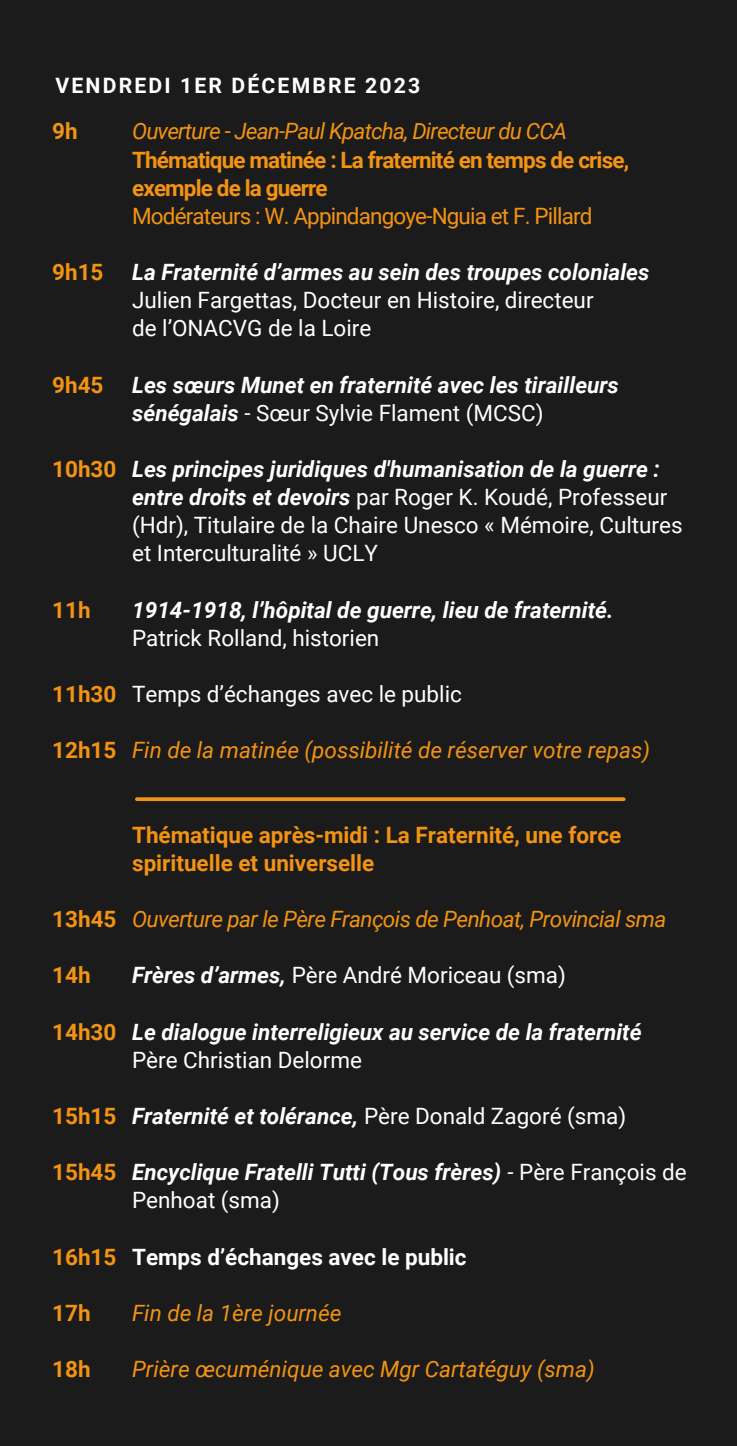
<style>
.page{position:relative;width:737px;height:1446px;background:#fff}
.page>*{position:absolute;margin:0;border:0;box-sizing:border-box;transform-origin:0 0}
.t1{font:italic 700 22.5px/28px "Roboto";color:#fff}
.t2{font:22.5px/28px "Roboto";color:#fff}
.t3{font:700 22.5px/28px "Roboto";color:#f39313}
.t4{font:italic 22.5px "Roboto";color:#f39313}
.t5{font:700 22.5px/28px "Roboto";letter-spacing:-.035em;color:#f39313}
.t6{font:italic 22.5px "Roboto";letter-spacing:-.025em;color:#f39313}
.t7{font:22.5px "Roboto";letter-spacing:-.035em;color:#f39313}
.t8{font:italic 22.5px "Roboto";letter-spacing:-.035em;color:#f39313}
.t9{font:700 22.5px "Roboto";color:#fff}
.t10{font:700 21.25px "Roboto";letter-spacing:.1em;color:#fff}
.s1{font-weight:400;font-style:normal}
.s2{font-weight:700;font-style:italic}
</style>
<div class="page">
<div style="left:0;top:0;width:737px;height:1445px;background:#1b1b1b"></div>
<svg style="left:137px;top:797px;width:487px;height:4px;fill:#f39313"></svg>
<p class="t10" style="left:56px;top:73px;width:366px">VENDREDI 1ER DÉCEMBRE 2023</p>
<p class="t8" style="left:132px;top:119px;width:436px">Ouverture - Jean-Paul Kpatcha, Directeur du CCA</p>
<p class="t5" style="left:132px;top:146px;width:499px">Thématique matinée : La fraternité en temps de crise, exemple de la guerre</p>
<p class="t7" style="left:132px;top:203px;width:462px">Modérateurs : W. Appindangoye-Nguia et F. Pillard</p>
<p class="t1" style="left:132px;top:258px;width:519px">La Fraternité d’armes au sein des troupes coloniales<br><span class="s1">Julien Fargettas, Docteur en Histoire, directeur</span></p>
<p class="t2" style="left:132px;top:315px;width:241px">de l’ONACVG de la Loire</p>
<p class="t1" style="left:132px;top:371px;width:488px">Les sœurs Munet en fraternité avec les tirailleurs sénégalais <span class="s1">- Sœur Sylvie Flament (MCSC)</span></p>
<p class="t2" style="left:132px;top:455px;width:552px"><span class="s2">Les principes juridiques d'humanisation de la guerre : entre droits et devoirs</span> par Roger K. Koudé, Professeur (Hdr), Titulaire de la Chaire Unesco « Mémoire, Cultures et Interculturalité » UCLY</p>
<p class="t1" style="left:132px;top:596px;width:483px">1914-1918, l’hôpital de guerre, lieu de fraternité.</p>
<p class="t2" style="left:132px;top:624px;width:249px">Patrick Rolland, historien</p>
<p class="t2" style="left:132px;top:680px;width:331px">Temps d’échanges avec le public</p>
<p class="t4" style="left:132px;top:737px;width:520px">Fin de la matinée (possibilité de réserver votre repas)</p>
<p class="t3" style="left:52px;top:118px;width:27px">9h</p>
<p class="t3" style="left:52px;top:258px;width:53px">9h15</p>
<p class="t3" style="left:52px;top:371px;width:53px">9h45</p>
<p class="t3" style="left:52px;top:455px;width:66px">10h30</p>
<p class="t3" style="left:52px;top:596px;width:40px">11h</p>
<p class="t3" style="left:52px;top:680px;width:66px">11h30</p>
<p class="t3" style="left:52px;top:736px;width:66px">12h15</p>
<p class="t3" style="left:52px;top:905px;width:66px">13h45</p>
<p class="t3" style="left:52px;top:961px;width:40px">14h</p>
<p class="t3" style="left:52px;top:1018px;width:66px">14h30</p>
<p class="t3" style="left:52px;top:1102px;width:66px">15h15</p>
<p class="t3" style="left:52px;top:1158px;width:66px">15h45</p>
<p class="t3" style="left:52px;top:1243px;width:66px">16h15</p>
<p class="t3" style="left:52px;top:1299px;width:40px">17h</p>
<p class="t3" style="left:52px;top:1355px;width:40px">18h</p>
<p class="t3" style="left:132px;top:821px;width:491px">Thématique après-midi : La Fraternité, une force spirituelle et universelle</p>
<p class="t6" style="left:132px;top:906px;width:536px">Ouverture par le Père François de Penhoat, Provincial sma</p>
<p class="t2" style="left:132px;top:961px;width:435px"><span class="s2">Frères d’armes,</span> Père André Moriceau (sma)</p>
<p class="t1" style="left:132px;top:1018px;width:511px">Le dialogue interreligieux au service de la fraternité</p>
<p class="t2" style="left:132px;top:1046px;width:231px">Père Christian Delorme</p>
<p class="t1" style="left:132px;top:1102px;width:495px">Fraternité et tolérance, <span class="s1">Père Donald Zagoré (sma)</span></p>
<p class="t1" style="left:132px;top:1158px;width:556px">Encyclique Fratelli Tutti (Tous frères) <span class="s1">- Père François de<br>Penhoat (sma)</span></p>
<p class="t9" style="left:132px;top:1243px;width:336px">Temps d’échanges avec le public</p>
<p class="t4" style="left:132px;top:1300px;width:211px">Fin de la 1ère journée</p>
<p class="t4" style="left:132px;top:1356px;width:464px">Prière œcuménique avec Mgr Cartatéguy (sma)</p>
</div>
